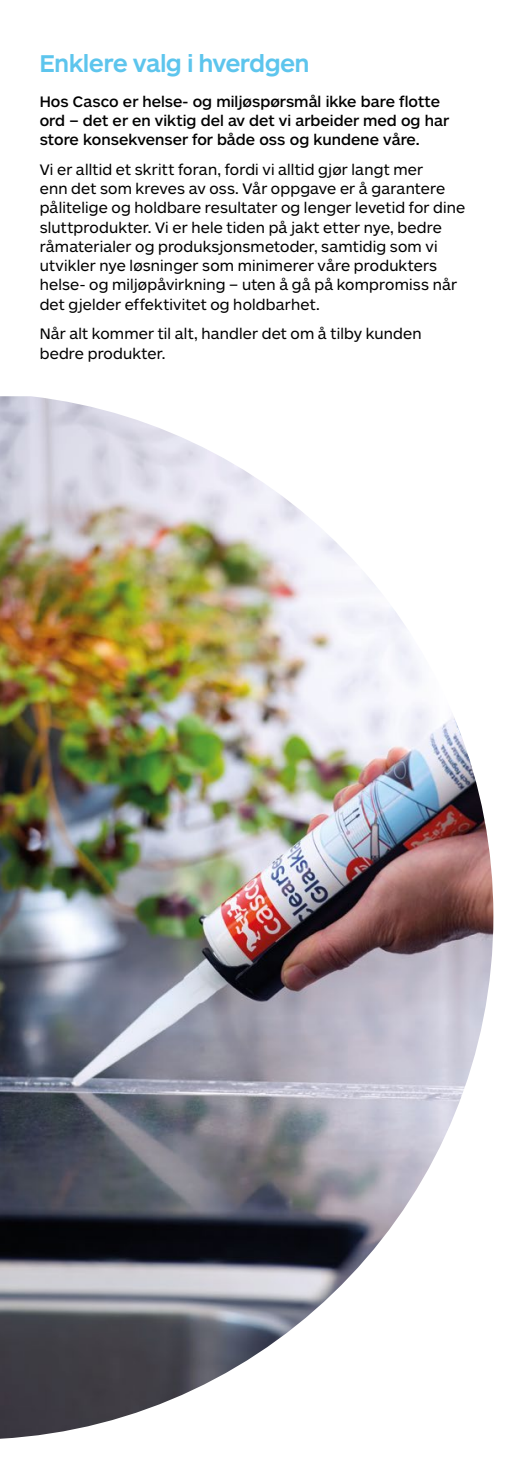
<style>
.page{position:relative;width:521px;height:1474px;background:#fff}
.page>*{position:absolute;margin:0;border:0;box-sizing:border-box;transform-origin:0 0}
.t1{font:24.5px "ARS Maquette Casco";color:#5dc5ed}
.t2{font:15.75px/19.2px "ARS Maquette";letter-spacing:.01em;color:#000}
.t3{font:500 15.75px/19.2px "ARS Maquette";color:#000}
</style>
<div class="page">
<img style="left:0;top:396px;width:493px;height:1042px">
<h1 class="t1" style="left:40px;top:52px;width:271px">Enklere valg i hverdgen</h1>
<p class="t3" style="left:40px;top:92px;width:411px">Hos Casco er helse- og miljøspørsmål ikke bare flotte ord – det er en viktig del av det vi arbeider med og har store konsekvenser for både oss og kundene våre.</p>
<p class="t2" style="left:40px;top:160px;width:427px">Vi er alltid et skritt foran, fordi vi alltid gjør langt mer<br>enn det som kreves av oss. Vår oppgave er å garantere pålitelige og holdbare resultater og lenger levetid for dine sluttprodukter. Vi er hele tiden på jakt etter nye, bedre råmaterialer og produksjonsmetoder, samtidig som vi utvikler nye løsninger som minimerer våre produkters helse- og miljøpåvirkning – uten å gå på kompromiss når det gjelder effektivitet og holdbarhet.</p>
<p class="t2" style="left:40px;top:324px;width:383px">Når alt kommer til alt, handler det om å tilby kunden bedre produkter.</p>
</div>
